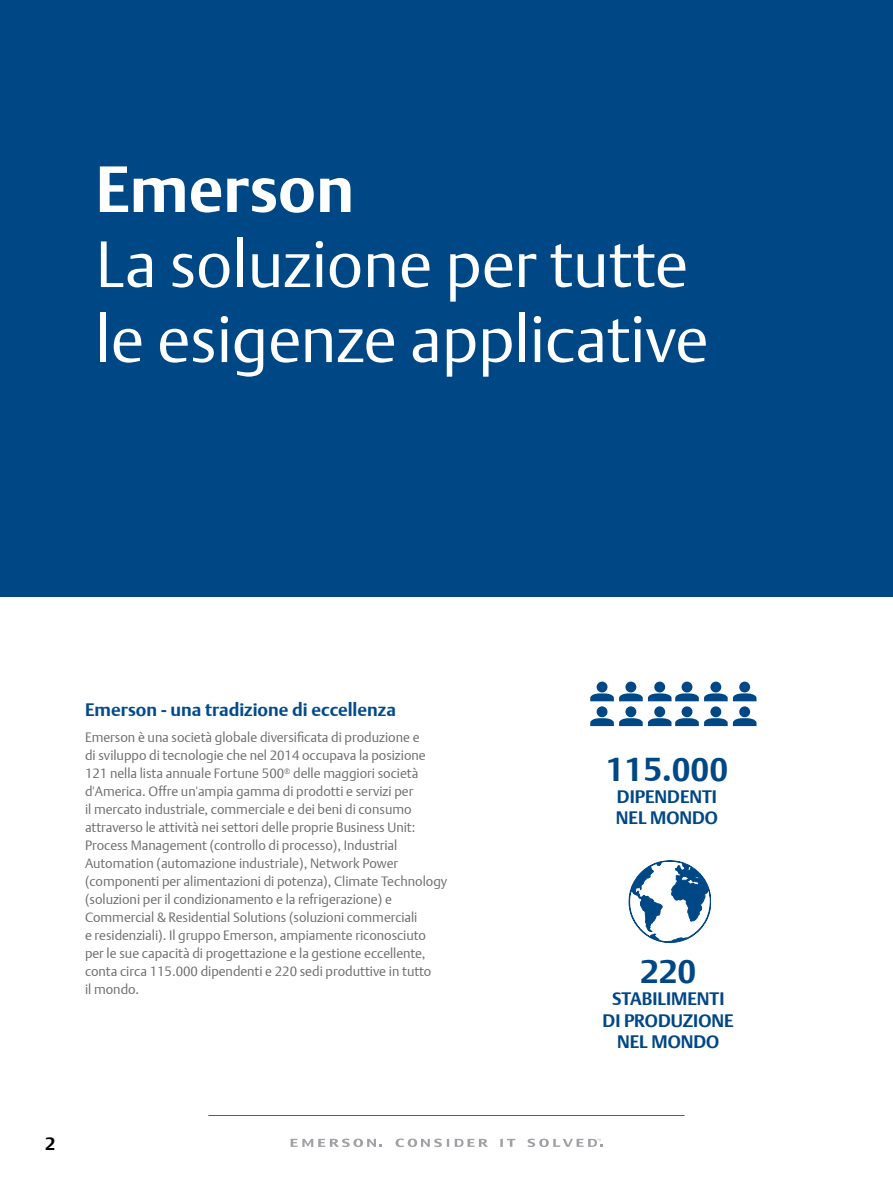
<style>
.page{position:relative;width:893px;height:1191px;background:#fff}
.page>*{position:absolute;margin:0;border:0;box-sizing:border-box;transform-origin:0 0}
.t1{font:64.5px/75px "DTL Argo T Light";color:#fff}
.t2{font:700 64.5px "DTL Argo T";color:#fff}
.t3{font:700 33px "DTL Argo T";color:#004785}
.t4{font:700 18px/21.6px "DTL Argo T";color:#004785}
.t5{font:700 18px "DTL Argo T";color:#004b8d}
.t6{font:700 18px "DTL Argo T";color:#000}
.t7{font:13.5px/18px "DTL Argo T Light";color:#6d6e71}
</style>
<div class="page">
<hr style="left:208px;top:1115px;width:477px;height:1px;background:#0079c1">
<svg style="left:500px;top:1138px;width:16px;height:8px"></svg>
<svg style="left:455px;top:1138px;width:32px;height:8px"></svg>
<svg style="left:396px;top:1138px;width:53px;height:9px"></svg>
<svg style="left:291px;top:1138px;width:91px;height:9px"></svg>
<svg style="left:527px;top:1138px;width:75px;height:9px"></svg>
<div style="left:0;top:0;width:893px;height:596px;background:#004785"></div>
<svg style="left:629px;top:860px;width:82px;height:82px"></svg>
<div style="left:597px;top:681px;width:10px;height:11px;background:#004785;border-radius:50%"></div>
<div style="left:625px;top:681px;width:11px;height:11px;background:#004785;border-radius:50%"></div>
<div style="left:654px;top:681px;width:11px;height:11px;background:#004785;border-radius:50%"></div>
<div style="left:682px;top:681px;width:10px;height:11px;background:#004785;border-radius:50%"></div>
<svg style="left:590px;top:693px;width:166px;height:8px"></svg>
<div style="left:710px;top:681px;width:11px;height:11px;background:#004785;border-radius:50%"></div>
<div style="left:739px;top:681px;width:11px;height:11px;background:#004785;border-radius:50%"></div>
<div style="left:597px;top:706px;width:10px;height:11px;background:#004785;border-radius:50%"></div>
<div style="left:625px;top:706px;width:11px;height:11px;background:#004785;border-radius:50%"></div>
<div style="left:654px;top:706px;width:11px;height:11px;background:#004785;border-radius:50%"></div>
<div style="left:682px;top:706px;width:10px;height:11px;background:#004785;border-radius:50%"></div>
<svg style="left:590px;top:718px;width:166px;height:8px"></svg>
<div style="left:710px;top:706px;width:11px;height:11px;background:#004785;border-radius:50%"></div>
<div style="left:739px;top:706px;width:11px;height:11px;background:#004785;border-radius:50%"></div>
<h1 class="t2" style="left:96px;top:151px;width:260px">Emerson</h1>
<h1 class="t1" style="left:96px;top:226px;width:615px">La soluzione per tutte le esigenze applicative</h1>
<h3 class="t5" style="left:85px;top:698px;width:312px">Emerson - una tradizione di eccellenza</h3>
<p class="t7" style="left:85px;top:728px;width:364px">Emerson è una società globale diversificata di produzione e<br>di sviluppo di tecnologie che nel 2014 occupava la posizione 121 nella lista annuale Fortune 500<sup>®</sup> delle maggiori società d'America. Offre un'ampia gamma di prodotti e servizi per<br>il mercato industriale, commerciale e dei beni di consumo attraverso le attività nei settori delle proprie Business Unit:<br>Process Management (controllo di processo), Industrial Automation (automazione industriale), Network Power (componenti per alimentazioni di potenza), Climate Technology (soluzioni per il condizionamento e la refrigerazione) e Commercial &amp; Residential Solutions (soluzioni commerciali<br>e residenziali). Il gruppo Emerson, ampiamente riconosciuto per le sue capacità di progettazione e la gestione eccellente, conta circa 115.000 dipendenti e 220 sedi produttive in tutto<br>il mondo.</p>
<h3 class="t6" style="left:45px;top:1132px;width:12px">2</h3>
<h2 class="t3" style="left:606px;top:750px;width:124px">115.000</h2>
<h3 class="t4" style="left:616px;top:785px;width:104px">DIPENDENTI<br>NEL MONDO</h3>
<h2 class="t3" style="left:640px;top:952px;width:58px">220</h2>
<h3 class="t4" style="left:603px;top:987px;width:133px;text-align:center">STABILIMENTI<br>DI PRODUZIONE<br>NEL MONDO</h3>
</div>
